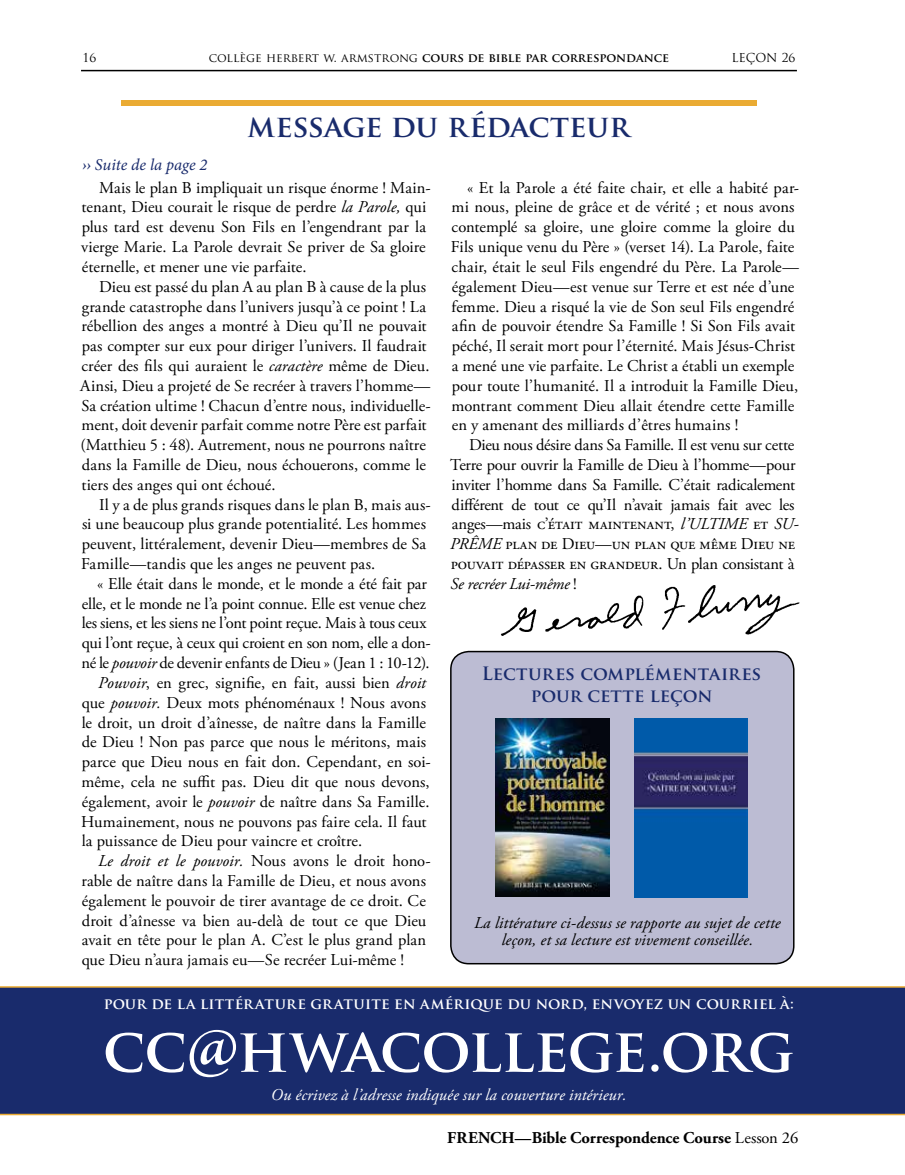
<style>
.page{position:relative;width:905px;height:1175px;background:#fff}
.page>*{position:absolute;margin:0;border:0;box-sizing:border-box;transform-origin:0 0}
.t1{font:700 60px "Trajan Pro";letter-spacing:-.02em;color:#fff}
.t2{font:700 30px "Trajan Pro";letter-spacing:-.015em;color:#192b6c}
.t3{font:700 18px/21.6px "Trajan Pro";color:#192b6c;text-align:center}
.t4{font:16.5px/19.8px "Adobe Garamond Pro";letter-spacing:-.005em;color:#000}
.t5{font:italic 16.5px/16.8px "Adobe Garamond Pro";letter-spacing:.005em;color:#000;text-align:center}
.t6{font:italic 16.5px "Adobe Garamond Pro";letter-spacing:.005em;color:#fff}
.t7{font:700 16.5px "Adobe Garamond Pro";letter-spacing:-.005em;color:#000}
.t8{font:italic 16.5px "Minion Pro";color:#192b6c}
.t9{font:700 15px "Trajan Pro";letter-spacing:.01em;color:#fff}
.t10{font:700 12px "Trajan Pro";color:#000}
.t11{font:12px "Trajan Pro";color:#000}
.s1{font-weight:400}
.s2{font-weight:600}
.s3{font-style:italic}
</style>
<div class="page">
<div style="left:0;top:986px;width:904px;height:129px;background:#192b6c"></div>
<hr style="left:81px;top:70px;width:715px;height:1px;background:#000">
<img style="left:500px;top:585px;width:300px;height:51px">
<div style="left:451px;top:651px;width:342px;height:312px;background:#bcbcd3;border-radius:18px"></div>
<div style="left:450px;top:651px;width:344px;height:313px;border:2px solid #000;border-radius:18px"></div>
<img style="left:496px;top:718px;width:113px;height:179px">
<img style="left:634px;top:718px;width:114px;height:179px">
<div style="left:121px;top:100px;width:635px;height:5px;background:#eaab33"></div>
<p class="t11" style="left:82px;top:50px;width:15px">16</p>
<p class="t10" style="left:209px;top:50px;width:461px"><span class="s1">collÈge herbert w. armstrong</span> cours de bible par correspondance</p>
<p class="t11" style="left:731px;top:50px;width:65px">LEÇON 26</p>
<h2 class="t2" style="left:247px;top:108px;width:384px">message du rédacteur</h2>
<p class="t8" style="left:82px;top:153px;width:127px"><span class="s2">››</span> Suite de la page 2</p>
<p class="t4" style="left:81px;top:178px;width:351px;text-indent:18px">Mais le plan B impliquait un risque énorme ! Main&shy;tenant, Dieu courait le risque de perdre <span class="s3">la Parole,</span> qui plus tard est devenu Son Fils en l’engendrant par la vierge Marie. La Parole devrait Se priver de Sa gloire éternelle, et mener une vie parfaite.</p>
<p class="t4" style="left:80px;top:277px;width:352px;text-indent:19px">Dieu est passé du plan A au plan B à cause de la plus grande catastrophe dans l’univers jusqu’à ce point ! La rébellion des anges a montré à Dieu qu’Il ne pouvait pas compter sur eux pour diriger l’univers. Il faudrait créer des fils qui auraient le <span class="s3">caractère</span> même de Dieu.<br>Ainsi, Dieu a projeté de Se recréer à travers l’homme— Sa création ultime ! Chacun d’entre nous, individuelle&shy;ment, doit devenir parfait comme notre Père est parfait (Matthieu 5 : 48). Autrement, nous ne pourrons naître dans la Famille de Dieu, nous échouerons, comme le tiers des anges qui ont échoué.</p>
<p class="t4" style="left:81px;top:495px;width:351px;text-indent:18px">Il y a de plus grands risques dans le plan B, mais aus&shy;si une beaucoup plus grande potentialité. Les hommes peuvent, littéralement, devenir Dieu—membres de Sa Famille—tandis que les anges ne peuvent pas.</p>
<p class="t4" style="left:97px;top:574px;width:331px">« Elle était dans le monde, et le monde a été fait par</p>
<p class="t4" style="left:82px;top:594px;width:345px">elle, et le monde ne l’a point connue. Elle est venue chez</p>
<p class="t4" style="left:82px;top:614px;width:346px">les siens, et les siens ne l’ont point reçue. Mais à tous ceux</p>
<p class="t4" style="left:82px;top:633px;width:350px">qui l’ont reçue, à ceux qui croient en son nom, elle a don-</p>
<p class="t4" style="left:81px;top:653px;width:349px">né le <span class="s3">pouvoir</span> de devenir enfants de Dieu » (Jean 1 : 10-12).</p>
<p class="t4" style="left:98px;top:673px;width:329px"><span class="s3">Pouvoir</span>, en grec, signifie, en fait, aussi bien <span class="s3">droit</span></p>
<p class="t4" style="left:82px;top:693px;width:346px">que <span class="s3">pouvoir.</span> Deux mots phénoménaux ! Nous avons</p>
<p class="t4" style="left:82px;top:713px;width:346px">le droit, un droit d’aînesse, de naître dans la Famille</p>
<p class="t4" style="left:82px;top:732px;width:346px">de Dieu ! Non pas parce que nous le méritons, mais</p>
<p class="t4" style="left:82px;top:752px;width:350px">parce que Dieu nous en fait don. Cependant, en soi-</p>
<p class="t4" style="left:82px;top:772px;width:349px">même, cela ne suffit pas. Dieu dit que nous devons,</p>
<p class="t4" style="left:82px;top:792px;width:349px">également, avoir le <span class="s3">pouvoir</span> de naître dans Sa Famille.</p>
<p class="t4" style="left:81px;top:812px;width:347px">Humainement, nous ne pouvons pas faire cela. Il faut</p>
<p class="t4" style="left:82px;top:831px;width:282px">la puissance de Dieu pour vaincre et croître.</p>
<p class="t4" style="left:98px;top:851px;width:334px"><span class="s3">Le droit et le pouvoir.</span> Nous avons le droit hono-</p>
<p class="t4" style="left:81px;top:871px;width:346px">rable de naître dans la Famille de Dieu, et nous avons</p>
<p class="t4" style="left:82px;top:891px;width:345px">également le pouvoir de tirer avantage de ce droit. Ce</p>
<p class="t4" style="left:82px;top:911px;width:346px">droit d’aînesse va bien au-delà de tout ce que Dieu</p>
<p class="t4" style="left:82px;top:930px;width:346px">avait en tête pour le plan A. C’est le plus grand plan</p>
<p class="t4" style="left:82px;top:950px;width:324px">que Dieu n’aura jamais eu—Se recréer Lui-même !</p>
<p class="t4" style="left:451px;top:178px;width:349px;text-indent:16px">« Et la Parole a été faite chair, et elle a habité par&shy;mi nous, pleine de grâce et de vérité ; et nous avons contemplé sa gloire, une gloire comme la gloire du Fils unique venu du Père » (verset 14). La Parole, faite chair, était le seul Fils engendré du Père. La Parole— également Dieu—est venue sur Terre et est née d’une femme. Dieu a risqué la vie de Son seul Fils engendré afin de pouvoir étendre Sa Famille ! Si Son Fils avait péché, Il serait mort pour l’éternité. Mais Jésus-Christ a mené une vie parfaite. Le Christ a établi un exemple pour toute l’humanité. Il a introduit la Famille Dieu, montrant comment Dieu allait étendre cette Famille en y amenant des milliards d’êtres humains !</p>
<p class="t4" style="left:450px;top:435px;width:350px;text-indent:19px">Dieu nous désire dans Sa Famille. Il est venu sur cette Terre pour ouvrir la Famille de Dieu à l’homme—pour inviter l’homme dans Sa Famille. C’était radicalement différent de tout ce qu’Il n’avait jamais fait avec les anges—mais c’était maintenant, <span class="s3">l’ULTIME</span> et <span class="s3">SU-PRÊME</span> plan de Dieu—un plan que même Dieu ne pouvait dépasser en grandeur. Un plan consistant à <span class="s3">Se recréer Lui-même</span> !</p>
<p class="t3" style="left:482px;top:663px;width:281px">Lectures complémentaires pour cette leçon</p>
<p class="t5" style="left:474px;top:915px;width:308px">La littérature ci-dessus se rapporte au sujet de cette leçon, et sa lecture est vivement conseillée.</p>
<p class="t9" style="left:104px;top:994px;width:691px">pour de la littérature gratuite en amérique du nord, envoyez un courriel à:</p>
<h1 class="t1" style="left:103px;top:1012px;width:693px">cc@hwacollege.org</h1>
<p class="t6" style="left:271px;top:1085px;width:357px">Ou écrivez à l’adresse indiquée sur la couverture intérieur.</p>
<p class="t7" style="left:447px;top:1128px;width:352px">FRENCH—Bible Correspondence Course <span class="s1">Lesson 26</span></p>
</div>
